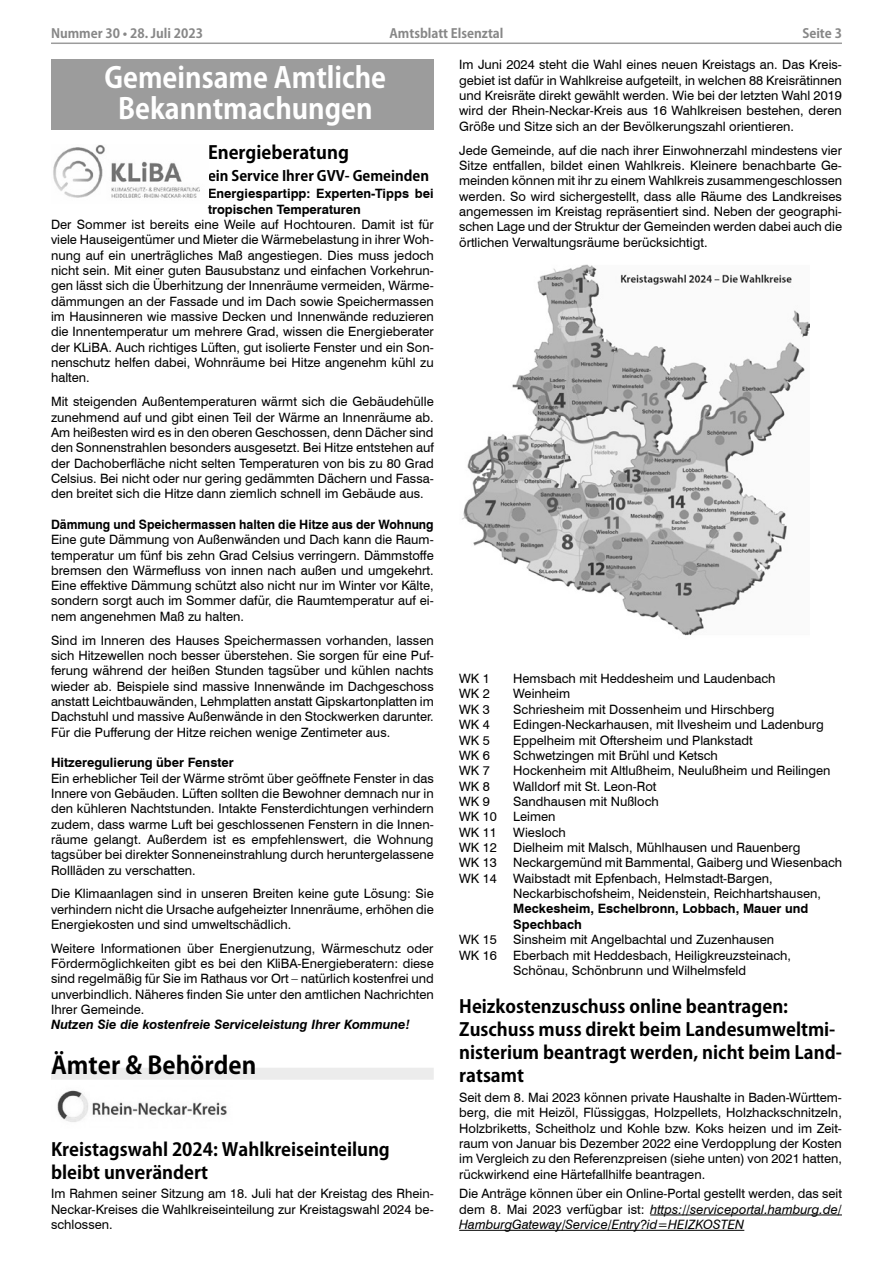
<style>
.page{position:relative;width:893px;height:1263px;background:#fff}
.page>*{position:absolute;margin:0;border:0;box-sizing:border-box;transform-origin:0 0}
.Überschrift_1_Kozuka{font:700 28.5px "Koz Go Pro";color:#fff;scale:.95 1}
.Überschrift_1_Kozuka-2{font:700 24px "Koz Go Pro";color:#000}
.Überschrift2_Kozuka{font:700 18px/23px "Koz Go Pro";color:#000}
.Überschrift_3_Kozuka{font:700 14.25px "Koz Go Pro";color:#000}
.Fließtext_8_5{font:12.9px/15.3px "Swiss 721 BT";color:#000;text-align:justify}
.Fließtext_8_5-2{font:700 12.9px/15.3px "Swiss 721 BT";color:#000}
.Fließtext_8_5-3{font:700 12.9px "Swiss 721 BT";color:#000;scale:.95 1}
.Fließtext_8_5-4{font:italic 700 12.9px "Swiss 721 BT";color:#000}
.t1{font:700 12.75px "Koz Go Pro";color:#878787}
.s1{font-style:italic}
</style>
<div class="page">
<hr style="left:51px;top:43px;width:791px;height:1px;background:#9c9c9c">
<div style="left:51px;top:60px;width:383px;height:70px;background:#9c9c9c"></div>
<div style="left:51px;top:1068px;width:383px;height:12px;background:#ececec"></div>
<img style="left:57px;top:1090px;width:170px;height:32px">
<hr style="left:650px;top:1214px;width:192px;height:1px;background:#000">
<hr style="left:459px;top:1230px;width:285px;height:1px;background:#000">
<img style="left:462px;top:264px;width:348px;height:372px">
<img style="left:53px;top:145px;width:147px;height:53px">
<p class="t1" style="left:51px;top:25px;width:153px">Nummer 30 • 28. Juli 2023</p>
<p class="t1" style="left:389px;top:25px;width:116px">Amtsblatt Elsenztal</p>
<p class="t1" style="left:802px;top:25px;width:41px">Seite 3</p>
<p class="Überschrift_1_Kozuka" style="left:104px;top:59px;width:298px">Gemeinsame Amtliche</p>
<p class="Überschrift_1_Kozuka" style="left:118px;top:90px;width:269px">Bekanntmachungen</p>
<p class="Überschrift2_Kozuka" style="left:208px;top:142px;width:142px">Energieberatung</p>
<p class="Überschrift_3_Kozuka" style="left:208px;top:167px;width:222px">ein Service Ihrer GVV- Gemeinden</p>
<p class="Fließtext_8_5-2" style="left:208px;top:186px;width:227px">Energiespartipp: Experten-Tipps bei tropischen Temperaturen</p>
<p class="Fließtext_8_5" style="left:51px;top:216px;width:384px">Der Sommer ist bereits eine Weile auf Hochtouren. Damit ist für viele Hauseigentümer und Mieter die Wärmebelastung in ihrer Woh&shy;nung auf ein unerträgliches Maß angestiegen. Dies muss jedoch nicht sein. Mit einer guten Bausubstanz und einfachen Vorkehrun&shy;gen lässt sich die Überhitzung der Innenräume vermeiden, Wärme&shy;dämmungen an der Fassade und im Dach sowie Speichermassen im Hausinneren wie massive Decken und Innenwände reduzieren die Innentemperatur um mehrere Grad, wissen die Energieberater der KLiBA. Auch richtiges Lüften, gut isolierte Fenster und ein Son&shy;nenschutz helfen dabei, Wohnräume bei Hitze angenehm kühl zu halten.</p>
<p class="Fließtext_8_5" style="left:51px;top:393px;width:384px">Mit steigenden Außentemperaturen wärmt sich die Gebäudehülle zunehmend auf und gibt einen Teil der Wärme an Innenräume ab.<br>Am heißesten wird es in den oberen Geschossen, denn Dächer sind den Sonnenstrahlen besonders ausgesetzt. Bei Hitze entstehen auf der Dachoberfläche nicht selten Temperaturen von bis zu 80 Grad Celsius. Bei nicht oder nur gering gedämmten Dächern und Fassa&shy;den breitet sich die Hitze dann ziemlich schnell im Gebäude aus.</p>
<p class="Fließtext_8_5-3" style="left:51px;top:515px;width:404px">Dämmung und Speichermassen halten die Hitze aus der Wohnung</p>
<p class="Fließtext_8_5" style="left:51px;top:531px;width:384px">Eine gute Dämmung von Außenwänden und Dach kann die Raum&shy;temperatur um fünf bis zehn Grad Celsius verringern. Dämmstoffe bremsen den Wärmefluss von innen nach außen und umgekehrt.<br>Eine effektive Dämmung schützt also nicht nur im Winter vor Kälte, sondern sorgt auch im Sommer dafür, die Raumtemperatur auf ei&shy;nem angenehmen Maß zu halten.</p>
<p class="Fließtext_8_5" style="left:51px;top:632px;width:384px">Sind im Inneren des Hauses Speichermassen vorhanden, lassen sich Hitzewellen noch besser überstehen. Sie sorgen für eine Puf&shy;ferung während der heißen Stunden tagsüber und kühlen nachts wieder ab. Beispiele sind massive Innenwände im Dachgeschoss anstatt Leichtbauwänden, Lehmplatten anstatt Gipskartonplatten im Dachstuhl und massive Außenwände in den Stockwerken darunter.<br>Für die Pufferung der Hitze reichen wenige Zentimeter aus.</p>
<p class="Fließtext_8_5-2" style="left:51px;top:754px;width:184px">Hitzeregulierung über Fenster</p>
<p class="Fließtext_8_5" style="left:51px;top:770px;width:384px">Ein erheblicher Teil der Wärme strömt über geöffnete Fenster in das Innere von Gebäuden. Lüften sollten die Bewohner demnach nur in den kühleren Nachtstunden. Intakte Fensterdichtungen verhindern zudem, dass warme Luft bei geschlossenen Fenstern in die Innen&shy;räume gelangt. Außerdem ist es empfehlenswert, die Wohnung tagsüber bei direkter Sonneneinstrahlung durch heruntergelassene Rollläden zu verschatten.</p>
<p class="Fließtext_8_5" style="left:51px;top:886px;width:384px">Die Klimaanlagen sind in unseren Breiten keine gute Lösung: Sie verhindern nicht die Ursache aufgeheizter Innenräume, erhöhen die Energiekosten und sind umweltschädlich.</p>
<p class="Fließtext_8_5" style="left:51px;top:940px;width:384px">Weitere Informationen über Energienutzung, Wärmeschutz oder Fördermöglichkeiten gibt es bei den KliBA-Energieberatern: diese sind regelmäßig für Sie im Rathaus vor Ort – natürlich kostenfrei und unverbindlich. Näheres finden Sie unter den amtlichen Nachrichten Ihrer Gemeinde.</p>
<p class="Fließtext_8_5-4" style="left:51px;top:1016px;width:360px">Nutzen Sie die kostenfreie Serviceleistung Ihrer Kommune!</p>
<p class="Überschrift_1_Kozuka-2" style="left:51px;top:1050px;width:207px">Ämter &amp; Behörden</p>
<p class="Fließtext_8_5" style="left:459px;top:57px;width:384px">Im Juni 2024 steht die Wahl eines neuen Kreistags an. Das Kreis&shy;gebiet ist dafür in Wahlkreise aufgeteilt, in welchen 88 Kreisrätinnen und Kreisräte direkt gewählt werden. Wie bei der letzten Wahl 2019 wird der Rhein-Neckar-Kreis aus 16 Wahlkreisen bestehen, deren Größe und Sitze sich an der Bevölkerungszahl orientieren.</p>
<p class="Fließtext_8_5" style="left:459px;top:142px;width:384px">Jede Gemeinde, auf die nach ihrer Einwohnerzahl mindestens vier Sitze entfallen, bildet einen Wahlkreis. Kleinere benachbarte Ge&shy;meinden können mit ihr zu einem Wahlkreis zusammengeschlossen werden. So wird sichergestellt, dass alle Räume des Landkreises angemessen im Kreistag repräsentiert sind. Neben der geographi&shy;schen Lage und der Struktur der Gemeinden werden dabei auch die örtlichen Verwaltungsräume berücksichtigt.</p>
<p class="Fließtext_8_5" style="left:459px;top:670px;width:32px">WK 1</p>
<p class="Fließtext_8_5" style="left:513px;top:670px;width:264px">Hemsbach mit Heddesheim und Laudenbach</p>
<p class="Fließtext_8_5" style="left:459px;top:686px;width:32px">WK 2</p>
<p class="Fließtext_8_5" style="left:513px;top:686px;width:58px">Weinheim</p>
<p class="Fließtext_8_5" style="left:459px;top:701px;width:32px">WK 3</p>
<p class="Fließtext_8_5" style="left:513px;top:701px;width:263px">Schriesheim mit Dossenheim und Hirschberg</p>
<p class="Fließtext_8_5" style="left:459px;top:716px;width:32px">WK 4</p>
<p class="Fließtext_8_5" style="left:513px;top:716px;width:312px">Edingen-Neckarhausen, mit Ilvesheim und Ladenburg</p>
<p class="Fließtext_8_5" style="left:459px;top:732px;width:32px">WK 5</p>
<p class="Fließtext_8_5" style="left:513px;top:732px;width:241px">Eppelheim mit Oftersheim und Plankstadt</p>
<p class="Fließtext_8_5" style="left:459px;top:747px;width:32px">WK 6</p>
<p class="Fließtext_8_5" style="left:513px;top:747px;width:206px">Schwetzingen mit Brühl und Ketsch</p>
<p class="Fließtext_8_5" style="left:459px;top:762px;width:32px">WK 7</p>
<p class="Fließtext_8_5" style="left:513px;top:762px;width:319px">Hockenheim mit Altlußheim, Neulußheim und Reilingen</p>
<p class="Fließtext_8_5" style="left:459px;top:778px;width:32px">WK 8</p>
<p class="Fließtext_8_5" style="left:513px;top:778px;width:145px">Walldorf mit St. Leon-Rot</p>
<p class="Fließtext_8_5" style="left:459px;top:793px;width:32px">WK 9</p>
<p class="Fließtext_8_5" style="left:513px;top:793px;width:147px">Sandhausen mit Nußloch</p>
<p class="Fließtext_8_5" style="left:459px;top:808px;width:39px">WK 10</p>
<p class="Fließtext_8_5" style="left:513px;top:808px;width:44px">Leimen</p>
<p class="Fließtext_8_5" style="left:459px;top:824px;width:39px">WK 11</p>
<p class="Fließtext_8_5" style="left:513px;top:824px;width:54px">Wiesloch</p>
<p class="Fließtext_8_5" style="left:459px;top:839px;width:39px">WK 12</p>
<p class="Fließtext_8_5" style="left:513px;top:839px;width:289px">Dielheim mit Malsch, Mühlhausen und Rauenberg</p>
<p class="Fließtext_8_5" style="left:459px;top:855px;width:39px">WK 13</p>
<p class="Fließtext_8_5" style="left:513px;top:855px;width:330px">Neckargemünd mit Bammental, Gaiberg und Wiesenbach</p>
<p class="Fließtext_8_5" style="left:459px;top:870px;width:39px">WK 14</p>
<p class="Fließtext_8_5" style="left:513px;top:870px;width:261px">Waibstadt mit Epfenbach, Helmstadt-Bargen,</p>
<p class="Fließtext_8_5" style="left:513px;top:885px;width:309px">Neckarbischofsheim, Neidenstein, Reichhartshausen,</p>
<p class="Fließtext_8_5-2" style="left:513px;top:901px;width:297px">Meckesheim, Eschelbronn, Lobbach, Mauer und</p>
<p class="Fließtext_8_5-2" style="left:513px;top:916px;width:70px">Spechbach</p>
<p class="Fließtext_8_5" style="left:459px;top:931px;width:39px">WK 15</p>
<p class="Fließtext_8_5" style="left:513px;top:931px;width:262px">Sinsheim mit Angelbachtal und Zuzenhausen</p>
<p class="Fließtext_8_5" style="left:459px;top:947px;width:39px">WK 16</p>
<p class="Fließtext_8_5" style="left:513px;top:947px;width:279px">Eberbach mit Heddesbach, Heiligkreuzsteinach,</p>
<p class="Fließtext_8_5" style="left:513px;top:962px;width:234px">Schönau, Schönbrunn und Wilhelmsfeld</p>
<p class="Überschrift2_Kozuka" style="left:459px;top:996px;width:384px">Heizkostenzuschuss online beantragen:<br>Zuschuss muss direkt beim Landesumweltmi&shy;nisterium beantragt werden, nicht beim Land&shy;ratsamt</p>
<p class="Fließtext_8_5" style="left:459px;top:1089px;width:384px">Seit dem 8. Mai 2023 können private Haushalte in Baden-Württem&shy;berg, die mit Heizöl, Flüssiggas, Holzpellets, Holzhackschnitzeln, Holzbriketts, Scheitholz und Kohle bzw. Koks heizen und im Zeit&shy;raum von Januar bis Dezember 2022 eine Verdopplung der Kosten im Vergleich zu den Referenzpreisen (siehe unten) von 2021 hatten, rückwirkend eine Härtefallhilfe beantragen.</p>
<p class="Fließtext_8_5" style="left:459px;top:1185px;width:384px">Die Anträge können über ein Online-Portal gestellt werden, das seit dem 8. Mai 2023 verfügbar ist: <span class="s1">https://serviceportal.hamburg.de/ HamburgGateway/Service/Entry?id=HEIZKOSTEN</span></p>
<p class="Überschrift2_Kozuka" style="left:51px;top:1139px;width:340px">Kreistagswahl 2024: Wahlkreiseinteilung bleibt unverändert</p>
<p class="Fließtext_8_5" style="left:51px;top:1185px;width:384px">Im Rahmen seiner Sitzung am 18. Juli hat der Kreistag des Rhein-Neckar-Kreises die Wahlkreiseinteilung zur Kreistagswahl 2024 be&shy;schlossen.</p>
</div>
